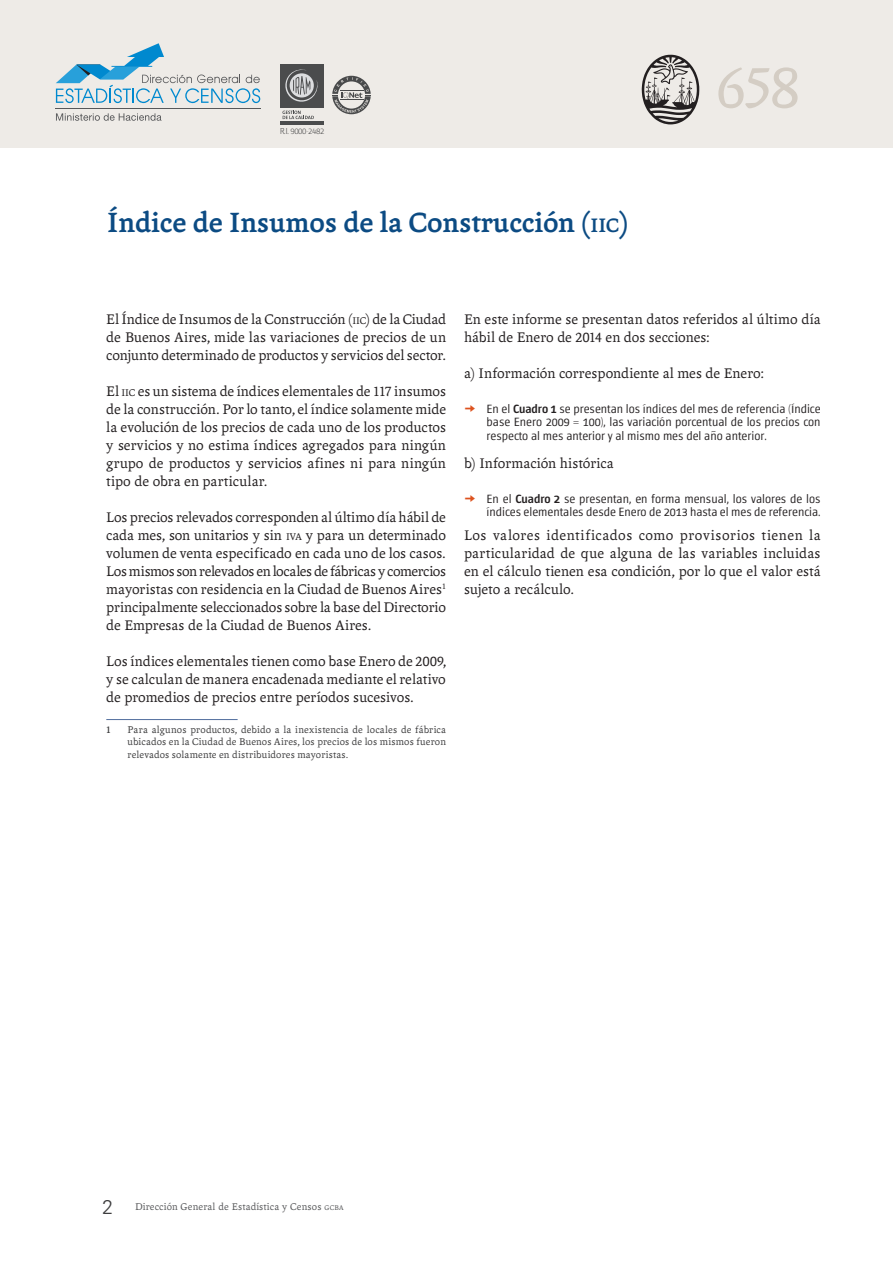
<style>
.page{position:relative;width:893px;height:1263px;background:#fff}
.page>*{position:absolute;margin:0;border:0;box-sizing:border-box;transform-origin:0 0}
.t1{font:64.05px "Andralis NDSC";color:#d4cdc4}
.Título_informe{font:700 30px "Andralis ND Os F";color:#0c4b83}
.Texto_general{font:15px/18px "Andralis ND Os F";color:#231f20;text-align:justify}
.t2{font:300 12px/13.5px "Chaco";color:#231f20;text-align:justify}
.Nota_al_pie{font:10.5px/12.6px "Andralis ND Os F";letter-spacing:.015em;color:#3e3e3f;text-align:justify}
.t3{font:10.5px "Andralis ND Os F";letter-spacing:.02em;color:#57585a}
.Nota_al_pie-2{font:700 10.5px "Andralis NDSC";color:#3e3e3f}
.t4{font:100 8.7px "Chaco";letter-spacing:-.05em;color:#3e3e3f}
.s1{font-size:21px}
.s2{font-size:10.5px}
.s3{font-family:"Andralis NDSC"}
.s4{color:#dd521e}
.s5{font-weight:500}
.s6{font-family:"Zurich BT";font-weight:300;font-size:19.5px;color:#3e3e3f}
.s7{font-size:7.35px}
</style>
<div class="page">
<hr style="left:106px;top:719px;width:132px;height:1px;background:#516e9e">
<div style="left:0;top:0;width:893px;height:148px;background:#eeebe7"></div>
<svg style="left:642px;top:55px;width:57px;height:69px"></svg>
<svg style="left:332px;top:76px;width:39px;height:38px"></svg>
<hr style="left:55px;top:108px;width:206px;height:1px;background:#57585a">
<svg style="left:56px;top:113px;width:106px;height:8px"></svg>
<svg style="left:56px;top:43px;width:204px;height:60px"></svg>
<div style="left:280px;top:64px;width:44px;height:44px;background:#4b4c4d"></div>
<hr style="left:280px;top:121px;width:44px;height:4px;background:#4b4c4d">
<svg style="left:285px;top:69px;width:33px;height:33px"></svg>
<svg style="left:282px;top:111px;width:32px;height:8px"></svg>
<p class="t4" style="left:280px;top:127px;width:46px">R.I. 9000-2482</p>
<p class="Título_informe" style="left:107px;top:206px;width:523px">Índice de Insumos de la Construcción (<span class="s1">iic</span>)</p>
<p class="t1" style="left:716px;top:52px;width:85px">658</p>
<p class="Texto_general" style="left:106px;top:310px;width:341px">El Índice de Insumos de la Construcción (<span class="s2">IIC</span>) de la Ciudad de Buenos Aires, mide las variaciones de precios de un conjunto determinado de productos y servicios del sector.</p>
<p class="Texto_general" style="left:106px;top:382px;width:341px">El <span class="s2">IIC</span> es un sistema de índices elementales de <span class="s3">117</span> insumos de la construcción. Por lo tanto, el índice solamente mide la evolución de los precios de cada uno de los productos y servicios y no estima índices agregados para ningún grupo de productos y servicios afines ni para ningún tipo de obra en particular.</p>
<p class="Texto_general" style="left:106px;top:508px;width:341px">Los precios relevados corresponden al último día hábil de cada mes, son unitarios y sin <span class="s2">IVA</span> y para un determinado volumen de venta especificado en cada uno de los casos.<br>Los mismos son relevados en locales de fábricas y comercios mayoristas con residencia en la Ciudad de Buenos Aires<sup>1 </sup>principalmente seleccionados sobre la base del Directorio de Empresas de la Ciudad de Buenos Aires.</p>
<p class="Texto_general" style="left:106px;top:652px;width:341px">Los índices elementales tienen como base Enero de <span class="s3">2009</span>, y se calculan de manera encadenada mediante el relativo de promedios de precios entre períodos sucesivos.</p>
<p class="Nota_al_pie-2" style="left:106px;top:724px;width:6px">1</p>
<p class="Nota_al_pie" style="left:128px;top:723px;width:320px">Para algunos productos, debido a la inexistencia de locales de fábrica ubicados en la Ciudad de Buenos Aires, los precios de los mismos fueron relevados solamente en distribuidores mayoristas.</p>
<p class="Texto_general" style="left:464px;top:310px;width:358px">En este informe se presentan datos referidos al último día hábil de Enero de <span class="s3">2014</span> en dos secciones:</p>
<p class="Texto_general" style="left:464px;top:364px;width:301px">a) Información correspondiente al mes de Enero:</p>
<p class="t2" style="left:486px;top:402px;width:336px;text-indent:-23px"><span class="s4">▼</span> En el <span class="s5">Cuadro 1</span> se presentan los índices del mes de referencia (Índice base Enero 2009 = 100), las variación porcentual de los precios con respecto al mes anterior y al mismo mes del año anterior.</p>
<p class="Texto_general" style="left:464px;top:454px;width:151px">b) Información histórica</p>
<p class="t2" style="left:464px;top:492px;width:358px;text-align:right"><span class="s4">▼</span> En el <span class="s5">Cuadro 2</span> se presentan, en forma mensual, los valores de los índices elementales desde Enero de 2013 hasta el mes de referencia.</p>
<p class="Texto_general" style="left:464px;top:526px;width:358px">Los valores identificados como provisorios tienen la particularidad de que alguna de las variables incluidas en el cálculo tienen esa condición, por lo que el valor está sujeto a recálculo.</p>
<p class="t3" style="left:102px;top:1201px;width:243px"><span class="s6">2</span> Dirección General de Estadística y Censos <span class="s7">GCBA</span></p>
</div>
